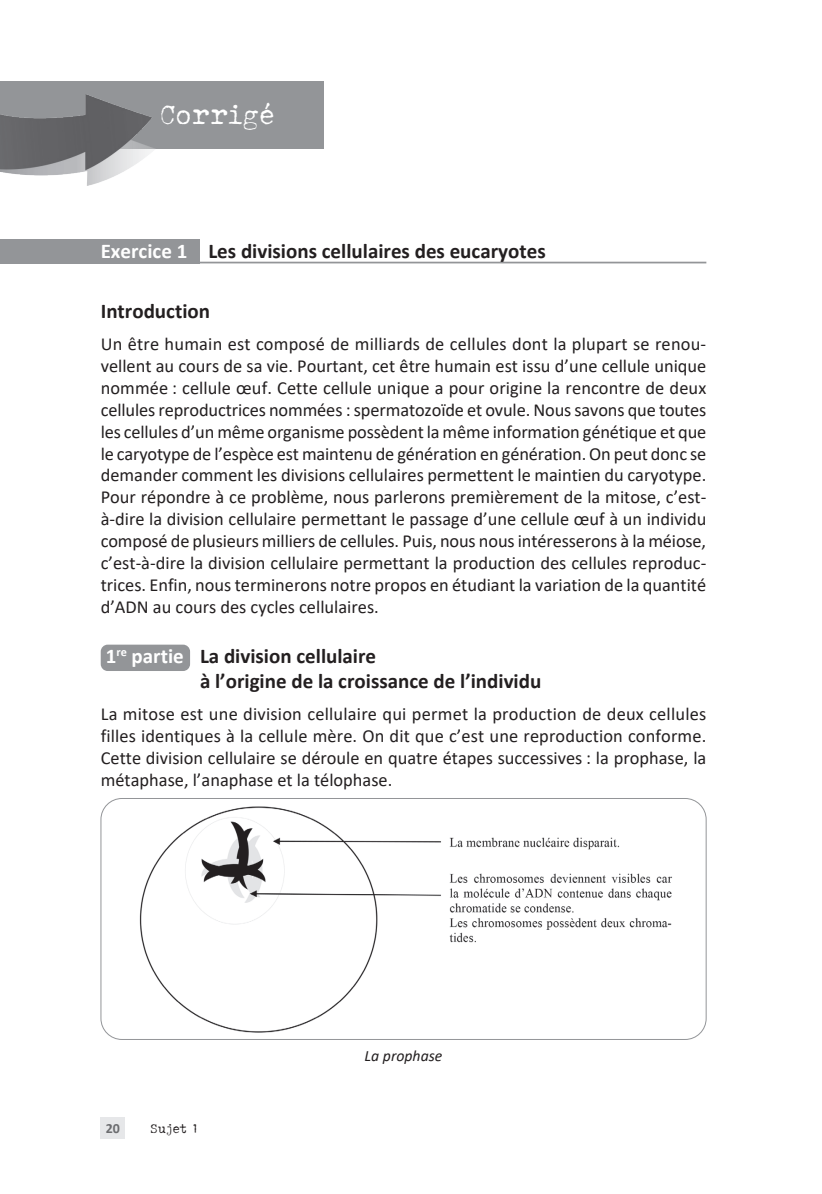
<style>
.page{position:relative;width:822px;height:1194px;background:#fff}
.page>*{position:absolute;margin:0;border:0;box-sizing:border-box;transform-origin:0 0}
.t1{font:26.25px "John Doe";color:#fff}
.t2{font:700 21px/25.2px "Calibri";color:#231f20}
.t3{font:18.38px/21.9px "Calibri";color:#231f20;text-align:justify}
.t4{font:italic 15.75px "Calibri";color:#231f20}
.t5{font:700 14px "Calibri";color:#6c6d70}
.t6{font:12.25px "John Doe";letter-spacing:.02em;color:#231f20}
.s1{color:#fff}
</style>
<div class="page">
<div style="left:101px;top:1117px;width:24px;height:21px;background:#e6e7e9"></div>
<div style="left:0;top:81px;width:324px;height:68px;background:#939598"></div>
<div style="left:0;top:239px;width:200px;height:24px;background:#939598"></div>
<hr style="left:101px;top:262px;width:605px;height:1px;background:#939598">
<div style="left:101px;top:644px;width:89px;height:27px;background:#939598;border-radius:7px"></div>
<img style="left:139px;top:806px;width:533px;height:227px">
<div style="left:101px;top:798px;width:605px;height:241px;border:1px solid #939598;border-radius:21px"></div>
<img style="left:0;top:95px;width:155px;height:91px">
<h1 class="t1" style="left:160px;top:98px;width:115px">Corrigé</h1>
<p class="t2" style="left:101px;top:239px;width:446px"><span class="s1">Exercice 1</span> Les divisions cellulaires des eucaryotes</p>
<p class="t2" style="left:101px;top:299px;width:111px">Introduction</p>
<p class="t3" style="left:101px;top:333px;width:607px">Un être humain est composé de milliards de cellules dont la plupart se renou&shy;vellent au cours de sa vie. Pourtant, cet être humain est issu d’une cellule unique nommée : cellule œuf. Cette cellule unique a pour origine la rencontre de deux cellules reproductrices nommées : spermatozoïde et ovule. Nous savons que toutes les cellules d’un même organisme possèdent la même information génétique et que le caryotype de l’espèce est maintenu de génération en génération. On peut donc se demander comment les divisions cellulaires permettent le maintien du caryotype.<br>Pour répondre à ce problème, nous parlerons premièrement de la mitose, c’est&shy;à‑dire la division cellulaire permettant le passage d’une cellule œuf à un individu composé de plusieurs milliers de cellules. Puis, nous nous intéresserons à la méiose, c’est-à‑dire la division cellulaire permettant la production des cellules reproduc&shy;trices. Enfin, nous terminerons notre propos en étudiant la variation de la quantité d’ADN au cours des cycles cellulaires.</p>
<p class="t2" style="left:200px;top:643px;width:343px;text-indent:-94px"><span class="s1">1</span><sup>re</sup> <span class="s1">partie</span> La division cellulaire<br>à l’origine de la croissance de l’individu</p>
<p class="t3" style="left:101px;top:702px;width:607px">La mitose est une division cellulaire qui permet la production de deux cellules filles identiques à la cellule mère. On dit que c’est une reproduction conforme.<br>Cette division cellulaire se déroule en quatre étapes successives : la prophase, la métaphase, l’anaphase et la télophase.</p>
<p class="t5" style="left:106px;top:1119px;width:16px">20</p>
<p class="t6" style="left:150px;top:1120px;width:48px">Sujet 1</p>
<p class="t4" style="left:364px;top:1044px;width:79px">La prophase</p>
</div>
